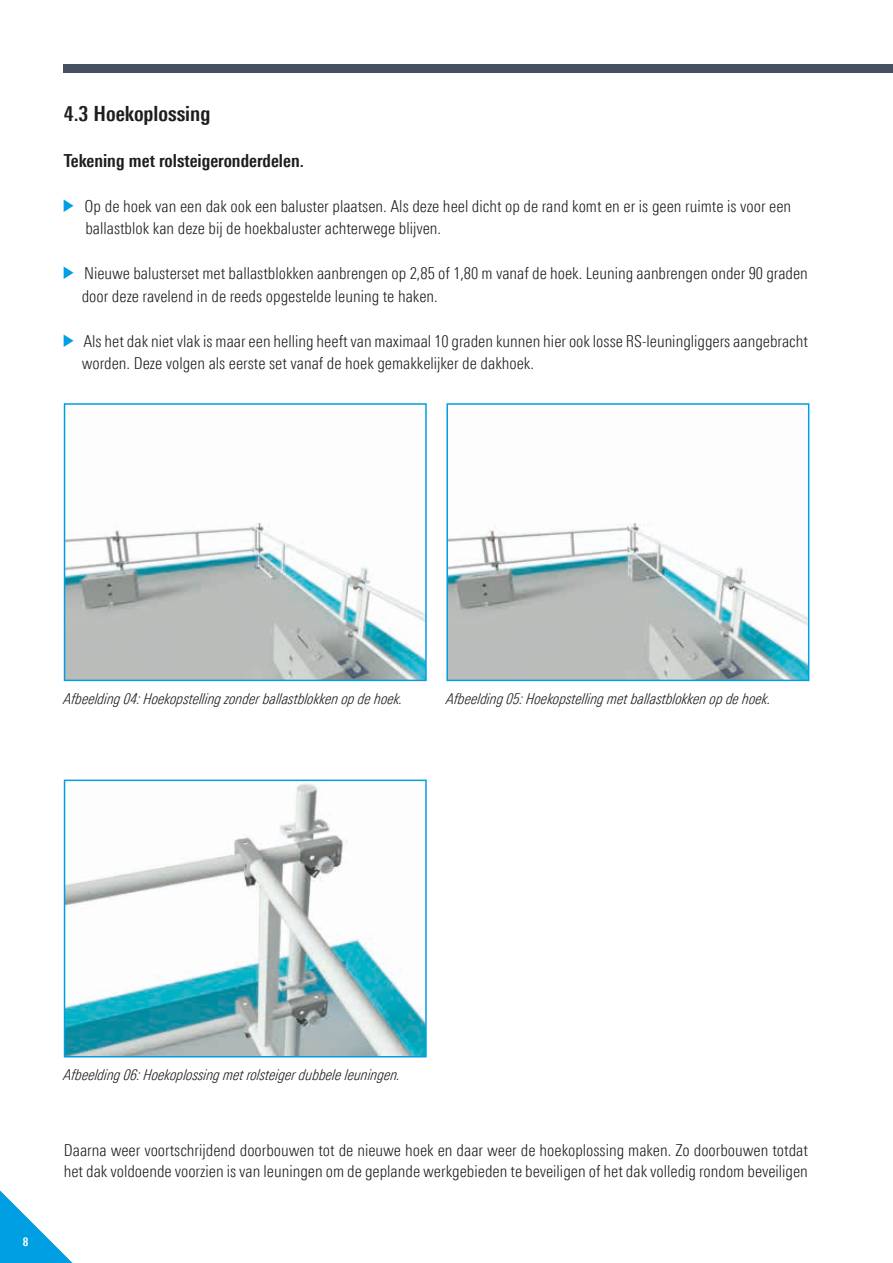
<style>
.page{position:relative;width:893px;height:1263px;background:#fff}
.page>*{position:absolute;margin:0;border:0;box-sizing:border-box;transform-origin:0 0}
.t1{font:700 21px "Linotype Univers 620 Cn";color:#1d1d1b}
.t2{font:700 18px "Linotype Univers 620 Cn";color:#1d1d1b}
.t3{font:300 16.5px/22.5px "Linotype Univers 320 Cn";color:#1d1d1b}
.t4{font:15px "Linotype Univers 321 Cn Lt It";color:#1d1d1b}
.t5{font:700 12px "Linotype Univers 620 Cn";color:#fff}
</style>
<div class="page">
<svg style="left:0;top:1190px;width:73px;height:73px"></svg>
<div style="left:64px;top:64px;width:829px;height:8px;background:#474f63"></div>
<img style="left:67px;top:523px;width:357px;height:155px">
<div style="left:64px;top:403px;width:363px;height:278px;border:2px solid #009fe3"></div>
<img style="left:67px;top:783px;width:357px;height:271px">
<div style="left:64px;top:779px;width:363px;height:278px;border:2px solid #009fe3"></div>
<img style="left:449px;top:523px;width:357px;height:155px">
<div style="left:446px;top:403px;width:363px;height:278px;border:2px solid #009fe3"></div>
<p class="t1" style="left:64px;top:102px;width:148px">4.3 Hoekoplossing</p>
<p class="t2" style="left:64px;top:149px;width:242px">Tekening met rolsteigeronderdelen.</p>
<p class="t3" style="left:85px;top:194px;width:708px">Op de hoek van een dak ook een baluster plaatsen. Als deze heel dicht op de rand komt en er is geen ruimte is voor een ballastblok kan deze bij de hoekbaluster achterwege blijven.</p>
<p class="t3" style="left:82px;top:262px;width:728px">Nieuwe balusterset met ballastblokken aanbrengen op 2,85 of 1,80 m vanaf de hoek. Leuning aanbrengen onder 90 graden door deze ravelend in de reeds opgestelde leuning te haken.</p>
<p class="t3" style="left:82px;top:329px;width:728px">Als het dak niet vlak is maar een helling heeft van maximaal 10 graden kunnen hier ook losse RS-leuningliggers aangebracht worden. Deze volgen als eerste set vanaf de hoek gemakkelijker de dakhoek.</p>
<p class="t4" style="left:64px;top:690px;width:341px">Afbeelding 04: Hoekopstelling zonder ballastblokken op de hoek.</p>
<p class="t4" style="left:446px;top:690px;width:326px">Afbeelding 05: Hoekopstelling met ballastblokken op de hoek.</p>
<p class="t5" style="left:23px;top:1235px;width:7px">8</p>
<p class="t4" style="left:64px;top:1066px;width:339px">Afbeelding 06: Hoekoplossing met rolsteiger dubbele leuningen.</p>
<p class="t3" style="left:64px;top:1139px;width:746px;line-height:21px">Daarna weer voortschrijdend doorbouwen tot de nieuwe hoek en daar weer de hoekoplossing maken. Zo doorbouwen totdat het dak voldoende voorzien is van leuningen om de geplande werkgebieden te beveiligen of het dak volledig rondom beveiligen</p>
</div>
